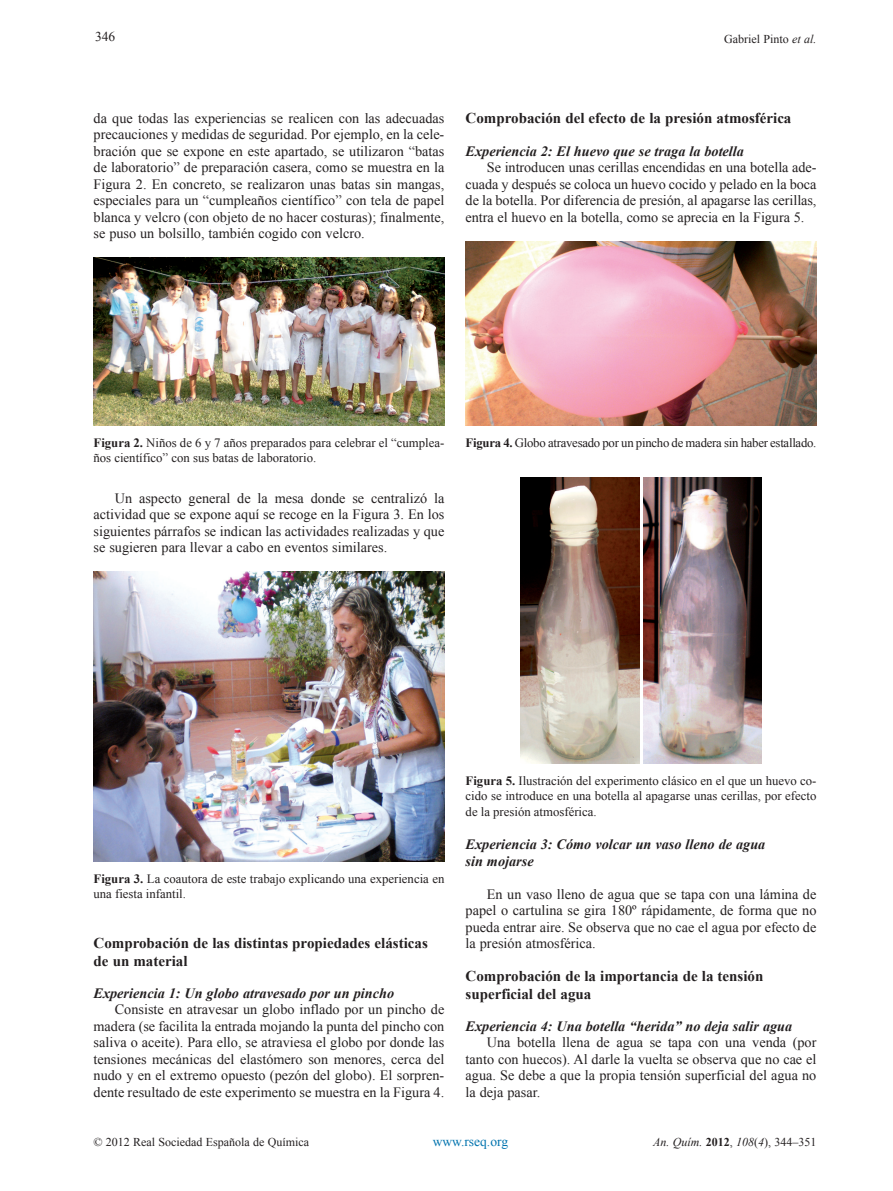
<style>
.page{position:relative;width:893px;height:1191px;background:#fff}
.page>*{position:absolute;margin:0;border:0;box-sizing:border-box;transform-origin:0 0}
.t1{font:700 15px/18px "Times New Roman";color:#231f20}
.t2{font:14.25px/16.5px "Times New Roman";color:#231f20;text-align:justify}
.t3{font:italic 700 14.25px/17.1px "Times New Roman";color:#231f20}
.t4{font:13.5px "Times New Roman";color:#0073ae}
.t5{font:13.5px "Times New Roman";color:#231f20}
.t6{font:12.75px/15.3px "Times New Roman";color:#231f20}
.t7{font:12.75px "Times New Roman";letter-spacing:-.02em;color:#231f20}
.t8{font:12px "Times New Roman";color:#231f20}
.t9{font:italic 12px "Times New Roman";color:#231f20}
.s1{font-style:italic}
.s2{font-weight:700}
.s3{font-weight:700;font-style:normal}
.s4{font-style:normal}
</style>
<div class="page">
<img style="left:94px;top:258px;width:350px;height:167px">
<img style="left:94px;top:571px;width:350px;height:290px">
<img style="left:466px;top:241px;width:350px;height:185px">
<img style="left:521px;top:477px;width:118px;height:286px">
<img style="left:644px;top:477px;width:117px;height:286px">
<p class="t5" style="left:95px;top:32px;width:22px">346</p>
<p class="t8" style="left:724px;top:34px;width:94px">Gabriel Pinto <span class="s1">et al.</span></p>
<p class="t2" style="left:94px;top:111px;width:352px">da que todas las experiencias se realicen con las adecuadas precauciones y medidas de seguridad. Por ejemplo, en la cele&shy;bración que se expone en este apartado, se utilizaron “batas de laboratorio” de preparación casera, como se muestra en la Figura 2. En concreto, se realizaron unas batas sin mangas, especiales para un “cumpleaños científico” con tela de papel blanca y velcro (con objeto de no hacer costuras); finalmente, se puso un bolsillo, también cogido con velcro.</p>
<p class="t1" style="left:466px;top:110px;width:327px">Comprobación del efecto de la presión atmosférica</p>
<p class="t3" style="left:466px;top:144px;width:280px">Experiencia 2: El huevo que se traga la botella</p>
<p class="t2" style="left:466px;top:161px;width:352px;text-indent:21px">Se introducen unas cerillas encendidas en una botella ade&shy;cuada y después se coloca un huevo cocido y pelado en la boca de la botella. Por diferencia de presión, al apagarse las cerillas, entra el huevo en la botella, como se aprecia en la Figura 5.</p>
<p class="t6" style="left:94px;top:436px;width:352px"><span class="s2">Figura 2.</span> Niños de 6 y 7 años preparados para celebrar el “cumplea&shy;ños científico” con sus batas de laboratorio.</p>
<p class="t2" style="left:94px;top:491px;width:352px;text-indent:21px">Un aspecto general de la mesa donde se centralizó la actividad que se expone aquí se recoge en la Figura 3. En los siguientes párrafos se indican las actividades realizadas y que se sugieren para llevar a cabo en eventos similares.</p>
<p class="t7" style="left:466px;top:438px;width:352px"><span class="s2">Figura 4.</span> Globo atravesado por un pincho de madera sin haber estallado.</p>
<p class="t6" style="left:94px;top:872px;width:352px"><span class="s2">Figura 3.</span> La coautora de este trabajo explicando una experiencia en una fiesta infantil.</p>
<p class="t1" style="left:94px;top:935px;width:336px">Comprobación de las distintas propiedades elásticas de un material</p>
<p class="t3" style="left:94px;top:986px;width:302px">Experiencia 1: Un globo atravesado por un pincho</p>
<p class="t2" style="left:94px;top:1002px;width:352px;text-indent:21px">Consiste en atravesar un globo inflado por un pincho de madera (se facilita la entrada mojando la punta del pincho con saliva o aceite). Para ello, se atraviesa el globo por donde las tensiones mecánicas del elastómero son menores, cerca del nudo y en el extremo opuesto (pezón del globo). El sorpren&shy;dente resultado de este experimento se muestra en la Figura 4.</p>
<p class="t6" style="left:466px;top:774px;width:352px;text-align:justify"><span class="s2">Figura 5.</span> Ilustración del experimento clásico en el que un huevo co&shy;cido se introduce en una botella al apagarse unas cerillas, por efecto de la presión atmosférica.</p>
<p class="t3" style="left:466px;top:837px;width:301px">Experiencia 3: Cómo volcar un vaso lleno de agua sin mojarse</p>
<p class="t2" style="left:466px;top:887px;width:352px;text-indent:21px">En un vaso lleno de agua que se tapa con una lámina de papel o cartulina se gira 180º rápidamente, de forma que no pueda entrar aire. Se observa que no cae el agua por efecto de la presión atmosférica.</p>
<p class="t1" style="left:466px;top:968px;width:299px">Comprobación de la importancia de la tensión superficial del agua</p>
<p class="t3" style="left:466px;top:1019px;width:328px">Experiencia 4: Una botella “herida” no deja salir agua</p>
<p class="t2" style="left:466px;top:1035px;width:352px;text-indent:21px">Una botella llena de agua se tapa con una venda (por tanto con huecos). Al darle la vuelta se observa que no cae el agua. Se debe a que la propia tensión superficial del agua no la deja pasar.</p>
<p class="t8" style="left:94px;top:1138px;width:217px">© 2012 Real Sociedad Española de Química</p>
<p class="t4" style="left:433px;top:1137px;width:77px">www.rseq.org</p>
<p class="t9" style="left:653px;top:1138px;width:165px">An. Quím. <span class="s3">2012</span><span class="s4">,</span> 108<span class="s4">(</span>4<span class="s4">), 344–351</span></p>
</div>
